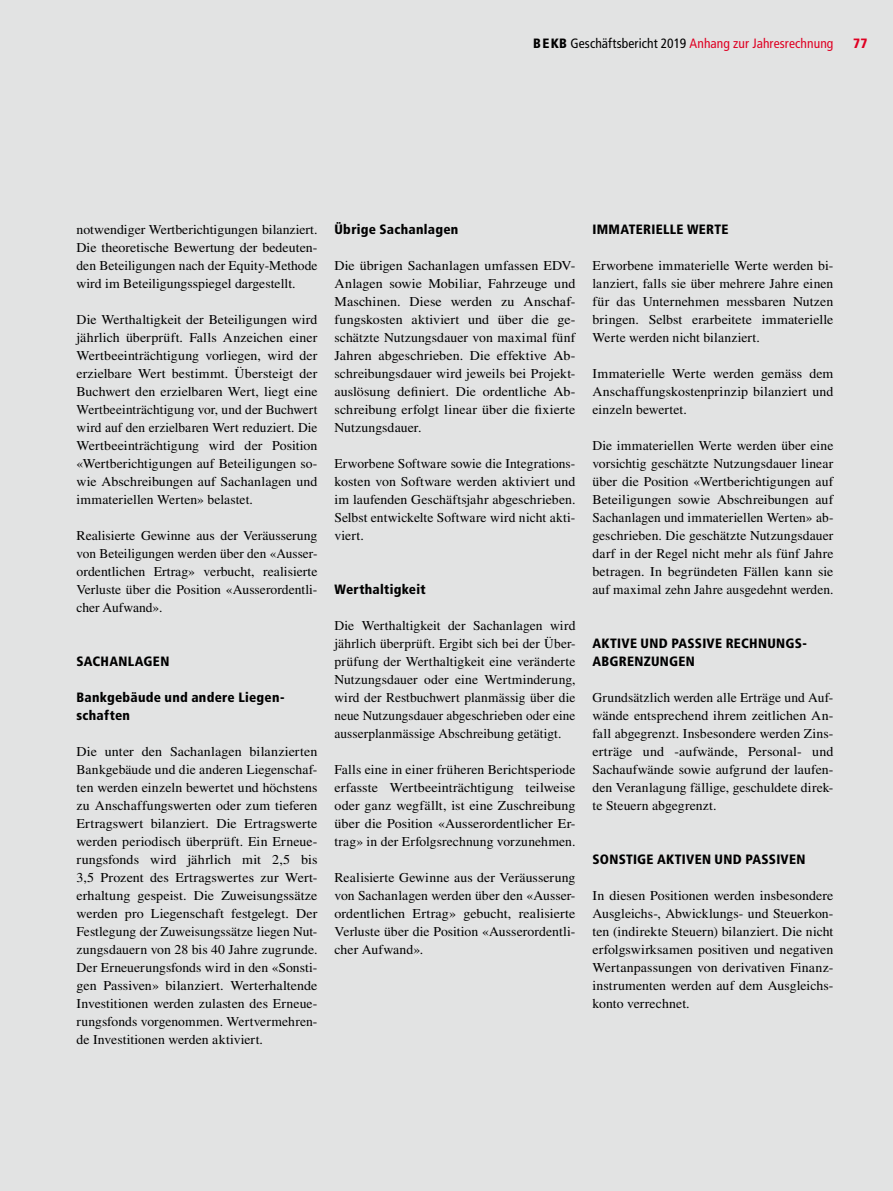
<style>
.page{position:relative;width:893px;height:1191px;background:#e2e3e3}
.page>*{position:absolute;margin:0;border:0;box-sizing:border-box;transform-origin:0 0}
.id311094{font:13.5px/18px "Times LT Std";letter-spacing:.005em;color:#000;text-align:justify}
.id311094-2{font:13.5px/18px "Times LT Std";letter-spacing:.005em;color:#000;text-align:justify;scale:1.04 1}
.id311097{font:900 condensed 13.5px/18px "Frutiger LT Std";letter-spacing:.02em;color:#000}
.id311098{font:900 condensed 13.5px/18px "Frutiger LT Std";letter-spacing:.02em;color:#000}
.t1{font:condensed 13.5px "Frutiger LT Std";letter-spacing:.005em;color:#df0022}
.t2{font:900 condensed 13.5px "Frutiger LT Std";color:#df0022}
.s1{font-weight:900;color:#000}
.s2{color:#000}
</style>
<div class="page">
<p class="t1" style="left:533px;top:36px;width:302px"><span class="s1">BEKB</span> <span class="s2">Geschäftsbericht 2019</span> Anhang zur Jahresrechnung</p>
<p class="t2" style="left:853px;top:36px;width:16px">77</p>
<p class="id311094" style="left:77px;top:220px;width:242px">notwendiger Wertberichtigungen bilanziert.<br>Die theoretische Bewertung der bedeuten&shy;den Beteiligungen nach der Equity-Methode wird im Beteiligungsspiegel dargestellt.</p>
<p class="id311094" style="left:77px;top:310px;width:242px">Die Werthaltigkeit der Beteiligungen wird jährlich überprüft. Falls Anzeichen einer Wertbeeinträchtigung vorliegen, wird der erzielbare Wert bestimmt. Übersteigt der Buchwert den erzielbaren Wert, liegt eine Wertbeeinträchtigung vor, und der Buchwert wird auf den erzielbaren Wert reduziert. Die Wertbeeinträchtigung wird der Position «Wertberichtigungen auf Beteiligungen so&shy;wie Abschreibungen auf Sachanlagen und immateriellen Werten» belastet.</p>
<p class="id311094" style="left:77px;top:526px;width:242px">Realisierte Gewinne aus der Veräusserung von Beteiligungen werden über den «Ausser&shy;ordentlichen Ertrag» verbucht, realisierte Verluste über die Position «Ausserordentli&shy;cher Aufwand».</p>
<h4 class="id311097" style="left:77px;top:652px;width:94px">SACHANLAGEN</h4>
<h5 class="id311098" style="left:77px;top:688px;width:208px">Bankgebäude und andere Liegen&shy;schaften</h5>
<p class="id311094-2" style="left:77px;top:742px;width:233px">Die unter den Sachanlagen bilanzierten Bankgebäude und die anderen Liegenschaf&shy;ten werden einzeln bewertet und höchstens zu Anschaffungswerten oder zum tieferen Ertragswert bilanziert. Die Ertragswerte werden periodisch überprüft. Ein Erneue&shy;rungsfonds wird jährlich mit 2,5 bis 3,5 Prozent des Ertragswertes zur Wert&shy;erhaltung gespeist. Die Zuweisungssätze werden pro Liegenschaft festgelegt. Der Festlegung der Zuweisungssätze liegen Nut&shy;zungsdauern von 28 bis 40 Jahre zugrunde.<br>Der Erneuerungsfonds wird in den «Sonsti&shy;gen Passiven» bilanziert. Werterhaltende Investitionen werden zulasten des Erneue&shy;rungsfonds vorgenommen. Wertvermehren&shy;de Investitionen werden aktiviert.</p>
<h5 class="id311098" style="left:334px;top:220px;width:125px">Übrige Sachanlagen</h5>
<p class="id311094-2" style="left:334px;top:256px;width:233px">Die übrigen Sachanlagen umfassen EDV-Anlagen sowie Mobiliar, Fahrzeuge und Maschinen. Diese werden zu Anschaf&shy;fungskosten aktiviert und über die ge&shy;schätzte Nutzungsdauer von maximal fünf Jahren abgeschrieben. Die effektive Ab&shy;schreibungsdauer wird jeweils bei Projekt&shy;auslösung definiert. Die ordentliche Ab&shy;schreibung erfolgt linear über die fixierte Nutzungsdauer.</p>
<p class="id311094" style="left:334px;top:454px;width:242px">Erworbene Software sowie die Integrations&shy;kosten von Software werden aktiviert und im laufenden Geschäftsjahr abgeschrieben.<br>Selbst entwickelte Software wird nicht akti&shy;viert.</p>
<h5 class="id311098" style="left:334px;top:580px;width:93px">Werthaltigkeit</h5>
<p class="id311094" style="left:334px;top:616px;width:242px">Die Werthaltigkeit der Sachanlagen wird jährlich überprüft. Ergibt sich bei der Über&shy;prüfung der Werthaltigkeit eine veränderte Nutzungsdauer oder eine Wertminderung, wird der Restbuchwert planmässig über die neue Nutzungsdauer abgeschrieben oder eine ausserplanmässige Abschreibung getätigt.</p>
<p class="id311094" style="left:334px;top:760px;width:242px">Falls eine in einer früheren Berichtsperiode erfasste Wertbeeinträchtigung teilweise oder ganz wegfällt, ist eine Zuschreibung über die Position «Ausserordentlicher Er&shy;trag» in der Erfolgsrechnung vorzunehmen.</p>
<p class="id311094" style="left:334px;top:868px;width:242px">Realisierte Gewinne aus der Veräusserung von Sachanlagen werden über den «Ausser&shy;ordentlichen Ertrag» gebucht, realisierte Verluste über die Position «Ausserordentli&shy;cher Aufwand».</p>
<h4 class="id311097" style="left:592px;top:220px;width:137px">IMMATERIELLE WERTE</h4>
<p class="id311094" style="left:592px;top:256px;width:242px">Erworbene immaterielle Werte werden bi&shy;lanziert, falls sie über mehrere Jahre einen für das Unternehmen messbaren Nutzen bringen. Selbst erarbeitete immaterielle Werte werden nicht bilanziert.</p>
<p class="id311094" style="left:592px;top:364px;width:242px">Immaterielle Werte werden gemäss dem Anschaffungskostenprinzip bilanziert und einzeln bewertet.</p>
<p class="id311094" style="left:592px;top:436px;width:242px">Die immateriellen Werte werden über eine vorsichtig geschätzte Nutzungsdauer linear über die Position «Wertberichtigungen auf Beteiligungen sowie Abschreibungen auf Sachanlagen und immateriellen Werten» ab&shy;geschrieben. Die geschätzte Nutzungsdauer darf in der Regel nicht mehr als fünf Jahre betragen. In begründeten Fällen kann sie auf maximal zehn Jahre ausgedehnt werden.</p>
<h4 class="id311097" style="left:592px;top:634px;width:215px">AKTIVE UND PASSIVE RECHNUNGS-<br>ABGRENZUNGEN</h4>
<p class="id311094" style="left:592px;top:688px;width:242px">Grundsätzlich werden alle Erträge und Auf&shy;wände entsprechend ihrem zeitlichen An&shy;fall abgegrenzt. Insbesondere werden Zins&shy;erträge und -aufwände, Personal- und Sachaufwände sowie aufgrund der laufen&shy;den Veranlagung fällige, geschuldete direk&shy;te Steuern abgegrenzt.</p>
<h4 class="id311097" style="left:592px;top:850px;width:215px">SONSTIGE AKTIVEN UND PASSIVEN</h4>
<p class="id311094" style="left:592px;top:886px;width:242px">In diesen Positionen werden insbesondere Ausgleichs-, Abwicklungs- und Steuerkon&shy;ten (indirekte Steuern) bilanziert. Die nicht erfolgswirksamen positiven und negativen Wertanpassungen von derivativen Finanz&shy;instrumenten werden auf dem Ausgleichs&shy;konto verrechnet.</p>
</div>
